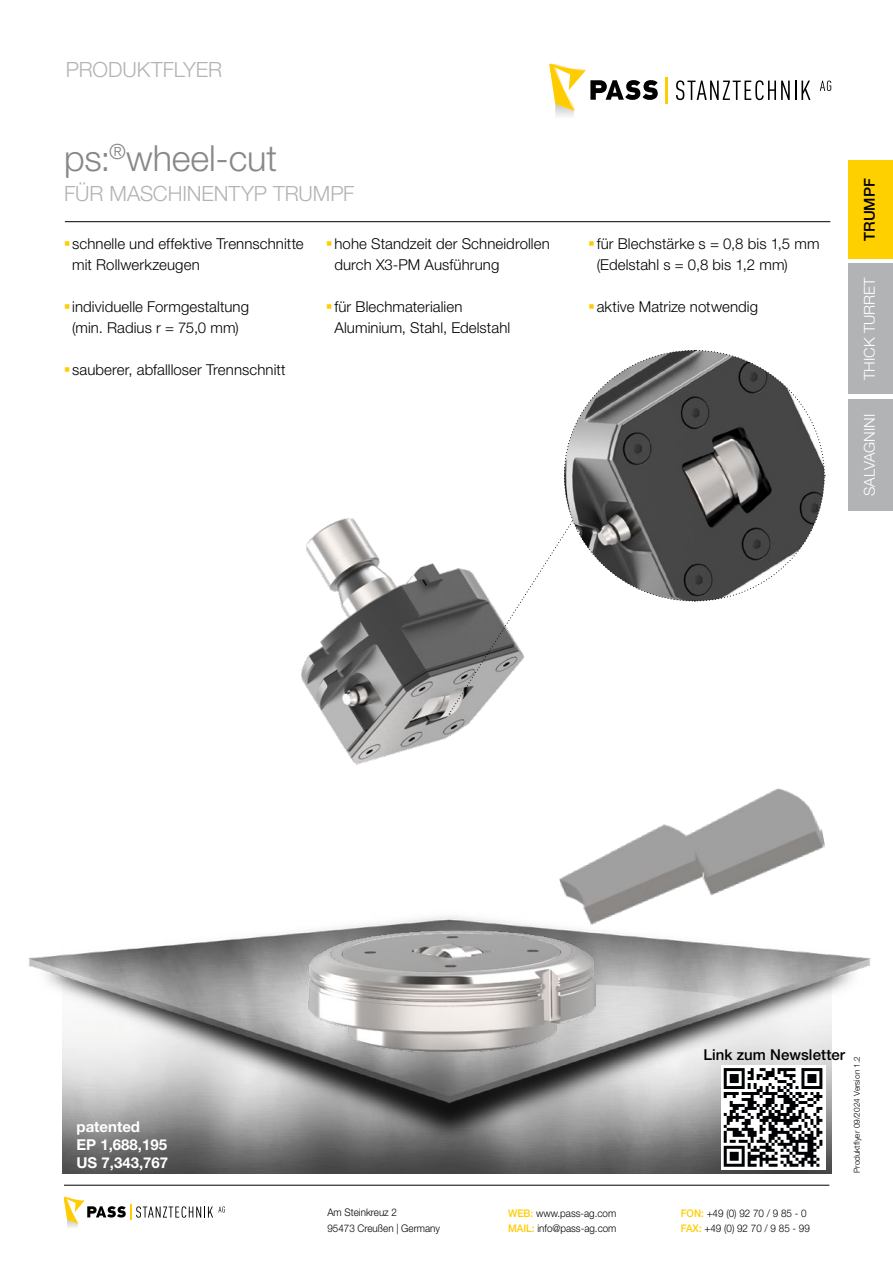
<style>
.page{position:relative;width:893px;height:1263px;background:#fff}
.page>*{position:absolute;margin:0;border:0;box-sizing:border-box;transform-origin:0 0}
.t1{font:300 36px "Helvetica Neue LT Std";letter-spacing:-.005em;color:#87888a}
.t2{font:300 21px "Helvetica Neue LT Std";color:#b1b3b4}
.t3{font:300 15px/21px "Helvetica Neue LT Std";letter-spacing:.005em;color:#000}
.t4{font:700 15px/18px "Helvetica Neue LT Std";color:#fff}
.t5{font:500 15px "Helvetica Neue LT Std";letter-spacing:.005em;color:#000}
.t6{font:300 15px "Helvetica Neue LT Std";color:#fff}
.t7{font:300 10.5px/15px "Helvetica Neue LT Std";color:#000;scale:.94 1}
.t8{font:300 8.25px "Helvetica Neue LT Std";color:#000}
.s1{font-weight:500;color:#fecc00}
</style>
<div class="page">
<svg style="left:64px;top:1197px;width:161px;height:30px"></svg>
<svg style="left:676px;top:80px;width:134px;height:20px"></svg>
<svg style="left:820px;top:81px;width:11px;height:10px"></svg>
<svg style="left:549px;top:64px;width:109px;height:47px"></svg>
<hr style="left:665px;top:77px;width:2px;height:27px;background:#fecc00">
<div style="left:848px;top:161px;width:45px;height:98px;background:#ffd000"></div>
<div style="left:848px;top:264px;width:45px;height:130px;background:#b1b3b4"></div>
<div style="left:848px;top:399px;width:45px;height:111px;background:#b1b3b4"></div>
<hr style="left:64px;top:1185px;width:765px;height:1px;background:#000">
<hr style="left:65px;top:221px;width:765px;height:1px;background:#000">
<img style="left:62px;top:1164px;width:770px;height:9px">
<img style="left:28px;top:931px;width:843px;height:233px">
<img style="left:301px;top:518px;width:295px;height:534px">
<img style="left:550px;top:782px;width:275px;height:147px">
<svg style="left:449px;top:350px;width:376px;height:364px"></svg>
<div style="left:721px;top:1065px;width:104px;height:105px;background:#fff"></div>
<svg style="left:724px;top:1068px;width:98px;height:99px"></svg>
<h2 class="t2" style="left:66px;top:56px;width:158px">PRODUKTFLYER</h2>
<h1 class="t1" style="left:64px;top:136px;width:214px">ps:<sup>®</sup>wheel-cut</h1>
<h2 class="t2" style="left:64px;top:181px;width:292px">FÜR MASCHINENTYP TRUMPF</h2>
<p class="t3" style="left:72px;top:233px;width:233px">schnelle und effektive Trennschnitte mit Rollwerkzeugen</p>
<p class="t3" style="left:72px;top:296px;width:178px">individuelle Formgestaltung (min. Radius r = 75,0 mm)</p>
<p class="t3" style="left:72px;top:359px;width:215px">sauberer, abfallloser Trennschnitt</p>
<p class="t3" style="left:334px;top:233px;width:217px">hohe Standzeit der Schneidrollen durch X3-PM Ausführung</p>
<p class="t3" style="left:334px;top:296px;width:177px">für Blechmaterialien<br>Aluminium, Stahl, Edelstahl</p>
<p class="t3" style="left:597px;top:233px;width:224px">für Blechstärke s = 0,8 bis 1,5 mm (Edelstahl s = 0,8 bis 1,2 mm)</p>
<p class="t3" style="left:597px;top:296px;width:163px">aktive Matrize notwendig</p>
<p class="t5" style="left:860px;top:241px;width:64px;rotate:-90deg">TRUMPF</p>
<p class="t6" style="left:860px;top:380px;width:104px;rotate:-90deg">THICK TURRET</p>
<p class="t6" style="left:860px;top:496px;width:83px;rotate:-90deg">SALVAGNINI</p>
<p class="t4" style="left:77px;top:1117px;width:93px">patented<br>EP 1,688,195<br>US 7,343,767</p>
<p class="t7" style="left:327px;top:1205px;width:121px">Am Steinkreuz 2<br>95473 Creußen | Germany</p>
<p class="t7" style="left:508px;top:1205px;width:117px"><span class="s1">WEB:</span> www.pass-ag.com<br><span class="s1">MAIL:</span> info@pass-ag.com</p>
<p class="t5" style="left:703px;top:1046px;width:143px">Link zum Newsletter</p>
<p class="t8" style="left:852px;top:1173px;width:118px;rotate:-90deg">Produktflyer 09/2024 Version 1.2</p>
<p class="t7" style="left:681px;top:1205px;width:139px"><span class="s1">FON:</span> +49 (0) 92 70 / 9 85 - 0<br><span class="s1">FAX:</span> +49 (0) 92 70 / 9 85 - 99</p>
</div>
